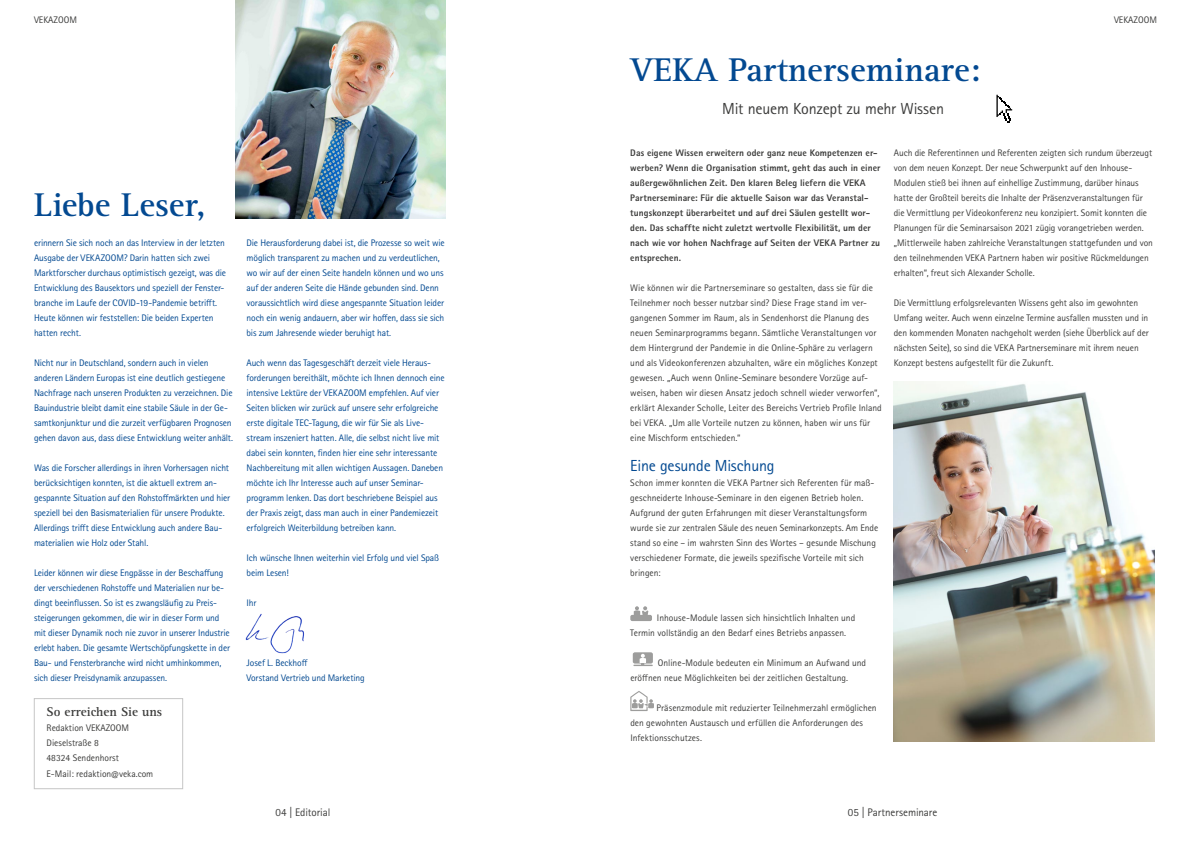
<style>
.page{position:relative;width:1191px;height:842px;background:#fff}
.page>*{position:absolute;margin:0;border:0;box-sizing:border-box;transform-origin:0 0}
.t1{font:700 34px "Rotis Serif Std";color:#034991}
.t2{font:16px "Rotis Sans Serif Std";letter-spacing:-.015em;color:#3c3c3b}
.t3{font:16px "Rotis Sans Serif Std";letter-spacing:-.01em;color:#034991}
.t4{font:700 13px "Rotis Serif Std";color:#3c3c3b}
.t5{font:11px "Rotis Sans Serif Std";letter-spacing:-.005em;color:#3c3c3b}
.t6{font:9.5px/15px "Rotis Sans Serif Std";letter-spacing:-.015em;color:#034991}
.t7{font:9.5px/15px "Rotis Sans Serif Std";letter-spacing:-.005em;color:#3c3c3b}
.t8{font:800 9.5px/15px "Rotis Sans Serif Std";letter-spacing:.005em;color:#3c3c3b}
</style>
<div class="page">
<img style="left:245px;top:613px;width:59px;height:41px">
<img style="left:235px;top:0;width:211px;height:219px">
<div style="left:34px;top:698px;width:149px;height:91px;background:#fff;border:1px solid #c6c6c6"></div>
<svg style="left:634px;top:606px;width:14px;height:9px"></svg>
<div style="left:630px;top:615px;width:22px;height:6px;background:#9d9d9c;border-radius:2px"></div>
<svg style="left:633px;top:652px;width:20px;height:14px"></svg>
<svg style="left:630px;top:691px;width:24px;height:20px"></svg>
<svg style="left:996px;top:95px;width:16px;height:27px"></svg>
<img style="left:893px;top:381px;width:262px;height:360px">
<p class="t7" style="left:34px;top:12px;width:44px">VEKAZOOM</p>
<p class="t7" style="left:1114px;top:12px;width:44px">VEKAZOOM</p>
<h1 class="t1" style="left:630px;top:50px;width:352px">VEKA Partnerseminare:</h1>
<h2 class="t2" style="left:722px;top:99px;width:223px">Mit neuem Konzept zu mehr Wissen</h2>
<p class="t8" style="left:630px;top:145px;width:252px">Das eigene Wissen erweitern oder ganz neue Kompetenzen er&shy;werben? Wenn die Organisation stimmt, geht das auch in einer außergewöhnlichen Zeit. Den klaren Beleg liefern die VEKA Partnerseminare: Für die aktuelle Saison war das Veranstal&shy;tungskonzept überarbeitet und auf drei Säulen gestellt wor&shy;den. Das schaffte nicht zuletzt wertvolle Flexibilität, um der nach wie vor hohen Nachfrage auf Seiten der VEKA Partner zu entsprechen.</p>
<p class="t7" style="left:630px;top:280px;width:253px">Wie können wir die Partnerseminare so gestalten, dass sie für die Teilnehmer noch besser nutzbar sind? Diese Frage stand im ver&shy;gangenen Sommer im Raum, als in Sendenhorst die Planung des neuen Seminarprogramms begann. Sämtliche Veranstaltungen vor dem Hintergrund der Pandemie in die Online-Sphäre zu verlagern und als Videokonferenzen abzuhalten, wäre ein mögliches Konzept gewesen. „Auch wenn Online-Seminare besondere Vorzüge auf&shy;weisen, haben wir diesen Ansatz jedoch schnell wieder verworfen“, erklärt Alexander Scholle, Leiter des Bereichs Vertrieb Profile Inland bei VEKA. „Um alle Vorteile nutzen zu können, haben wir uns für eine Mischform entschieden.“</p>
<h2 class="t3" style="left:630px;top:456px;width:146px">Eine gesunde Mischung</h2>
<p class="t7" style="left:630px;top:475px;width:249px">Schon immer konnten die VEKA Partner sich Referenten für maß&shy;geschneiderte Inhouse-Seminare in den eigenen Betrieb holen.<br>Aufgrund der guten Erfahrungen mit dieser Veranstaltungsform wurde sie zur zentralen Säule des neuen Seminarkonzepts. Am Ende stand so eine – im wahrsten Sinn des Wortes – gesunde Mischung verschiedener Formate, die jeweils spezifische Vorteile mit sich bringen:</p>
<p class="t7" style="left:630px;top:610px;width:226px;text-indent:27px">Inhouse-Module lassen sich hinsichtlich Inhalten und<br>Termin vollständig an den Bedarf eines Betriebs anpassen.</p>
<p class="t7" style="left:630px;top:655px;width:237px;text-indent:27px">Online-Module bedeuten ein Minimum an Aufwand und eröffnen neue Möglichkeiten bei der zeitlichen Gestaltung.</p>
<p class="t7" style="left:630px;top:700px;width:248px;text-indent:26px">Präsenzmodule mit reduzierter Teilnehmerzahl ermöglichen den gewohnten Austausch und erfüllen die Anforderungen des<br>Infektionsschutzes.</p>
<p class="t7" style="left:893px;top:145px;width:261px">Auch die Referentinnen und Referenten zeigten sich rundum überzeugt von dem neuen Konzept. Der neue Schwerpunkt auf den Inhouse-Modulen stieß bei ihnen auf einhellige Zustimmung, darüber hinaus hatte der Großteil bereits die Inhalte der Präsenzveranstaltungen für die Vermittlung per Videokonferenz neu konzipiert. Somit konnten die Planungen für die Seminarsaison 2021 zügig vorangetrieben werden. „Mittlerweile haben zahlreiche Veranstaltungen stattgefunden und von den teilnehmenden VEKA Partnern haben wir positive Rückmeldungen erhalten“, freut sich Alexander Scholle.</p>
<p class="t7" style="left:893px;top:295px;width:256px">Die Vermittlung erfolgsrelevanten Wissens geht also im gewohnten Umfang weiter. Auch wenn einzelne Termine ausfallen mussten und in den kommenden Monaten nachgeholt werden (siehe Überblick auf der nächsten Seite), so sind die VEKA Partnerseminare mit ihrem neuen Konzept bestens aufgestellt für die Zukunft.</p>
<h1 class="t1" style="left:34px;top:185px;width:173px">Liebe Leser,</h1>
<p class="t6" style="left:34px;top:235px;width:193px">erinnern Sie sich noch an das Interview in der letzten Ausgabe der VEKAZOOM? Darin hatten sich zwei Marktforscher durchaus optimistisch gezeigt, was die Entwicklung des Bausektors und speziell der Fenster&shy;branche im Laufe der COVID-19-Pandemie betrifft.<br>Heute können wir feststellen: Die beiden Experten hatten recht.</p>
<p class="t6" style="left:34px;top:355px;width:201px">Nicht nur in Deutschland, sondern auch in vielen anderen Ländern Europas ist eine deutlich gestiegene Nachfrage nach unseren Produkten zu verzeichnen. Die Bauindustrie bleibt damit eine stabile Säule in der Ge&shy;samtkonjunktur und die zurzeit verfügbaren Prognosen gehen davon aus, dass diese Entwicklung weiter anhält.</p>
<p class="t6" style="left:34px;top:460px;width:198px">Was die Forscher allerdings in ihren Vorhersagen nicht berücksichtigen konnten, ist die aktuell extrem an&shy;gespannte Situation auf den Rohstoffmärkten und hier speziell bei den Basismaterialien für unsere Produkte.<br>Allerdings trifft diese Entwicklung auch andere Bau&shy;materialien wie Holz oder Stahl.</p>
<p class="t6" style="left:34px;top:565px;width:197px">Leider können wir diese Engpässe in der Beschaffung der verschiedenen Rohstoffe und Materialien nur be&shy;dingt beeinflussen. So ist es zwangsläufig zu Preis&shy;steigerungen gekommen, die wir in dieser Form und mit dieser Dynamik noch nie zuvor in unserer Industrie erlebt haben. Die gesamte Wertschöpfungskette in der Bau- und Fensterbranche wird nicht umhinkommen, sich dieser Preisdynamik anzupassen.</p>
<p class="t6" style="left:246px;top:235px;width:200px">Die Herausforderung dabei ist, die Prozesse so weit wie möglich transparent zu machen und zu verdeutlichen, wo wir auf der einen Seite handeln können und wo uns auf der anderen Seite die Hände gebunden sind. Denn voraussichtlich wird diese angespannte Situation leider noch ein wenig andauern, aber wir hoffen, dass sie sich bis zum Jahresende wieder beruhigt hat.</p>
<p class="t6" style="left:246px;top:355px;width:200px">Auch wenn das Tagesgeschäft derzeit viele Heraus&shy;forderungen bereithält, möchte ich Ihnen dennoch eine intensive Lektüre der VEKAZOOM empfehlen. Auf vier Seiten blicken wir zurück auf unsere sehr erfolgreiche erste digitale TEC-Tagung, die wir für Sie als Live&shy;stream inszeniert hatten. Alle, die selbst nicht live mit dabei sein konnten, finden hier eine sehr interessante Nachbereitung mit allen wichtigen Aussagen. Daneben möchte ich Ihr Interesse auch auf unser Seminar&shy;programm lenken. Das dort beschriebene Beispiel aus der Praxis zeigt, dass man auch in einer Pandemiezeit erfolgreich Weiterbildung betreiben kann.</p>
<p class="t6" style="left:246px;top:550px;width:194px">Ich wünsche Ihnen weiterhin viel Erfolg und viel Spaß beim Lesen!</p>
<p class="t6" style="left:246px;top:595px;width:11px">Ihr</p>
<p class="t6" style="left:246px;top:655px;width:120px">Josef L. Beckhoff<br>Vorstand Vertrieb und Marketing</p>
<h3 class="t4" style="left:47px;top:704px;width:117px">So erreichen Sie uns</h3>
<p class="t7" style="left:47px;top:721px;width:108px">Redaktion VEKAZOOM<br>Dieselstraße 8<br>48324 Sendenhorst<br>E-Mail: redaktion@veka.com</p>
<p class="t5" style="left:275px;top:806px;width:56px">04 | Editorial</p>
<p class="t5" style="left:848px;top:806px;width:91px">05 | Partnerseminare</p>
</div>
